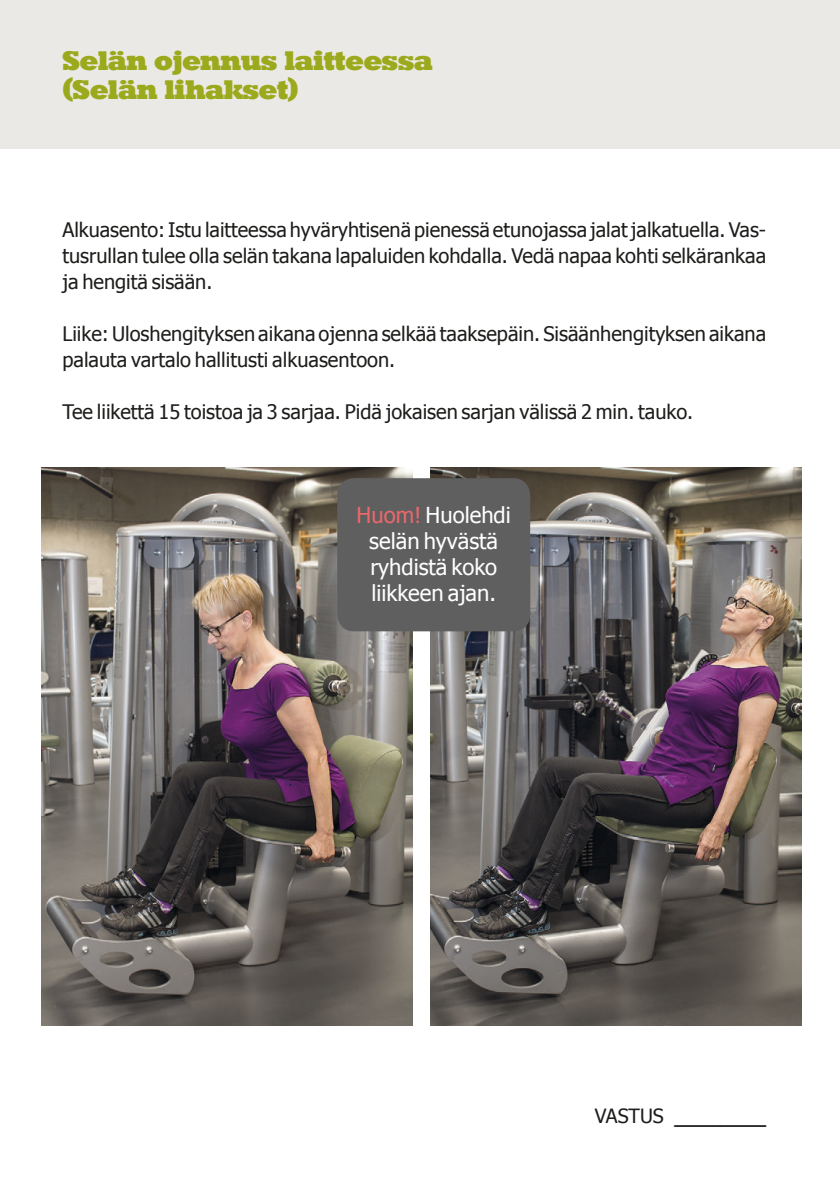
<style>
.page{position:relative;width:840px;height:1191px;background:#fff}
.page>*{position:absolute;margin:0;border:0;box-sizing:border-box;transform-origin:0 0}
.t1{font:26px "Roland";color:#9baa1d}
.peruskpl{font:22px/26px "Tahoma";color:#fff;text-align:center}
.peruskpl-2{font:20px/26px "Tahoma";color:#1d1d1b;text-align:justify}
.vastukset{font:19.6px "Tahoma";color:#1d1d1b}
.s1{color:#eb686c}
.s2{font-size:28px}
</style>
<div class="page">
<div style="left:0;top:0;width:839px;height:148px;background:#ebe9e5"></div>
<img style="left:41px;top:468px;width:371px;height:557px">
<img style="left:430px;top:468px;width:370px;height:557px">
<div style="left:337px;top:478px;width:193px;height:153px;background:#5e5f5e;border-radius:17px"></div>
<p class="t1" style="left:62px;top:45px;width:371px">Selän ojennus laitteessa</p>
<p class="t1" style="left:62px;top:74px;width:237px">(Selän lihakset)</p>
<p class="peruskpl-2" style="left:62px;top:215px;width:705px">Alkuasento: Istu laitteessa hyväryhtisenä pienessä etunojassa jalat jalkatuella. Vas&shy;tusrullan tulee olla selän takana lapaluiden kohdalla. Vedä napaa kohti selkärankaa ja hengitä sisään.</p>
<p class="peruskpl-2" style="left:62px;top:319px;width:705px">Liike: Uloshengityksen aikana ojenna selkää taaksepäin. Sisäänhengityksen aikana palauta vartalo hallitusti alkuasentoon.</p>
<p class="peruskpl-2" style="left:62px;top:397px;width:632px">Tee liikettä 15 toistoa ja 3 sarjaa. Pidä jokaisen sarjan välissä 2 min. tauko.</p>
<p class="peruskpl" style="left:356px;top:500px;width:156px"><span class="s1">Huom!</span> Huolehdi selän hyvästä ryhdistä koko liikkeen ajan.</p>
<p class="vastukset" style="left:594px;top:1102px;width:173px">VASTUS <span class="s2">______</span></p>
</div>
